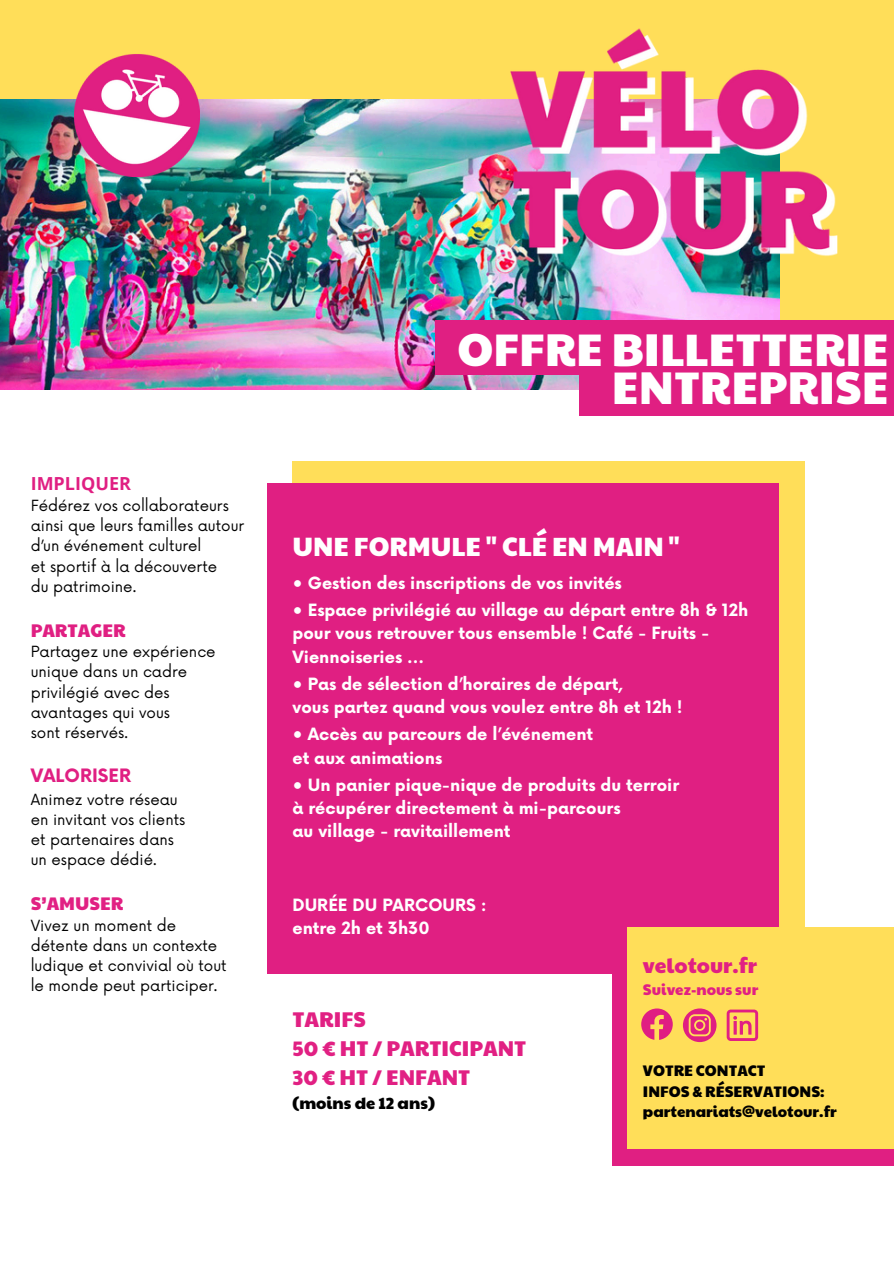
<style>
.page{position:relative;width:894px;height:1264px;background:#fff}
.page>*{position:absolute;margin:0;border:0;box-sizing:border-box;transform-origin:0 0}
.t1{font:45px "Paytone One";color:#fff}
.t2{font:25.95px "Paytone One";color:#fff}
.t3{font:21px/29.2px "Paytone One";color:#e12083}
.t4{font:700 18px "Open Sans";color:#e01f82}
.t5{font:700 18px "Now";color:#e01f82}
.t6{font:18px "Paytone One";color:#e01f82}
.t7{font:18px "Paytone One";color:#e12083}
.t8{font:700 16.5px/23.2px "Now";color:#fff}
.t9{font:16.5px "Paytone One";color:#000}
.t10{font:15px "Now";color:#000}
.t11{font:15px "Paytone One";color:#000}
.t12{font:15px "Paytone One";color:#e12083}
</style>
<div class="page">
<div style="left:0;top:0;width:893px;height:389px;background:#ffde59"></div>
<img style="left:0;top:99px;width:778px;height:291px">
<img style="left:510px;top:28px;width:326px;height:245px">
<img style="left:75px;top:54px;width:125px;height:123px">
<div style="left:435px;top:321px;width:458px;height:54px;background:#e01f82"></div>
<div style="left:578px;top:375px;width:315px;height:40px;background:#e01f82"></div>
<div style="left:292px;top:461px;width:512px;height:497px;background:#ffde59"></div>
<div style="left:611px;top:952px;width:282px;height:213px;background:#e01f82"></div>
<div style="left:267px;top:483px;width:511px;height:490px;background:#e01f82"></div>
<div style="left:627px;top:927px;width:266px;height:221px;background:#ffde59"></div>
<svg style="left:641px;top:1008px;width:31px;height:31px"></svg>
<svg style="left:682px;top:1008px;width:34px;height:34px"></svg>
<svg style="left:726px;top:1009px;width:31px;height:31px"></svg>
<p class="t4" style="left:31px;top:471px;width:102px">IMPLIQUER</p>
<p class="t10" style="left:31px;top:497px;width:200px">Fédérez vos collaborateurs</p>
<p class="t10" style="left:31px;top:517px;width:215px">ainsi que leurs familles autour</p>
<p class="t10" style="left:31px;top:537px;width:172px">d’un événement culturel</p>
<p class="t10" style="left:31px;top:557px;width:188px">et sportif à la découverte</p>
<p class="t10" style="left:31px;top:578px;width:107px">du patrimoine.</p>
<p class="t6" style="left:31px;top:616px;width:96px">PARTAGER</p>
<p class="t10" style="left:31px;top:643px;width:186px">Partagez une expérience</p>
<p class="t10" style="left:31px;top:663px;width:158px">unique dans un cadre</p>
<p class="t10" style="left:31px;top:683px;width:141px">privilégié avec des</p>
<p class="t10" style="left:31px;top:704px;width:141px">avantages qui vous</p>
<p class="t10" style="left:31px;top:724px;width:99px">sont réservés.</p>
<p class="t5" style="left:31px;top:765px;width:102px">VALORISER</p>
<p class="t10" style="left:31px;top:790px;width:148px">Animez votre réseau</p>
<p class="t10" style="left:31px;top:811px;width:156px">en invitant vos clients</p>
<p class="t10" style="left:31px;top:831px;width:145px">et partenaires dans</p>
<p class="t10" style="left:31px;top:851px;width:127px">un espace dédié.</p>
<p class="t7" style="left:31px;top:890px;width:94px">S’AMUSER</p>
<p class="t10" style="left:31px;top:916px;width:147px">Vivez un moment de</p>
<p class="t10" style="left:31px;top:937px;width:188px">détente dans un contexte</p>
<h2 class="t10" style="left:31px;top:957px;width:197px">ludique et convivial où tout</h2>
<h4 class="t10" style="left:31px;top:977px;width:188px">le monde peut participer.</h4>
<p class="t1" style="left:457px;top:316px;width:432px">OFFRE BILLETTERIE</p>
<p class="t1" style="left:611px;top:354px;width:278px">ENTREPRISE</p>
<h4 class="t2" style="left:292px;top:527px;width:389px">UNE FORMULE " CLÉ EN MAIN "</h4>
<h4 class="t8" style="left:292px;top:572px;width:331px">• Gestion des inscriptions de vos invités</h4>
<h4 class="t8" style="left:292px;top:599px;width:457px">• Espace privilégié au village au départ entre 8h &amp; 12h pour vous retrouver tous ensemble ! Café - Fruits -<br>Viennoiseries ...</h4>
<h4 class="t8" style="left:292px;top:673px;width:391px">• Pas de sélection d’horaires de départ,<br>vous partez quand vous voulez entre 8h et 12h !</h4>
<h4 class="t8" style="left:292px;top:723px;width:302px">• Accès au parcours de l’événement et aux animations</h4>
<p class="t8" style="left:292px;top:774px;width:388px">• Un panier pique-nique de produits du terroir à récupérer directement à mi-parcours<br>au village - ravitaillement</p>
<p class="t8" style="left:292px;top:894px;width:196px">DURÉE DU PARCOURS : entre 2h et 3h30</p>
<p class="t3" style="left:292px;top:1003px;width:235px">TARIFS<br>50 € HT / PARTICIPANT<br>30 € HT / ENFANT</p>
<p class="t9" style="left:292px;top:1090px;width:144px">(moins de 12 ans)</p>
<p class="t3" style="left:642px;top:949px;width:116px">velotour.fr</p>
<p class="t12" style="left:642px;top:978px;width:117px">Suivez-nous sur</p>
<h1 class="t11" style="left:642px;top:1059px;width:124px">VOTRE CONTACT</h1>
<h1 class="t11" style="left:642px;top:1079px;width:183px">INFOS &amp; RÉSERVATIONS:</h1>
<p class="t11" style="left:642px;top:1100px;width:195px">partenariats@velotour.fr</p>
</div>
